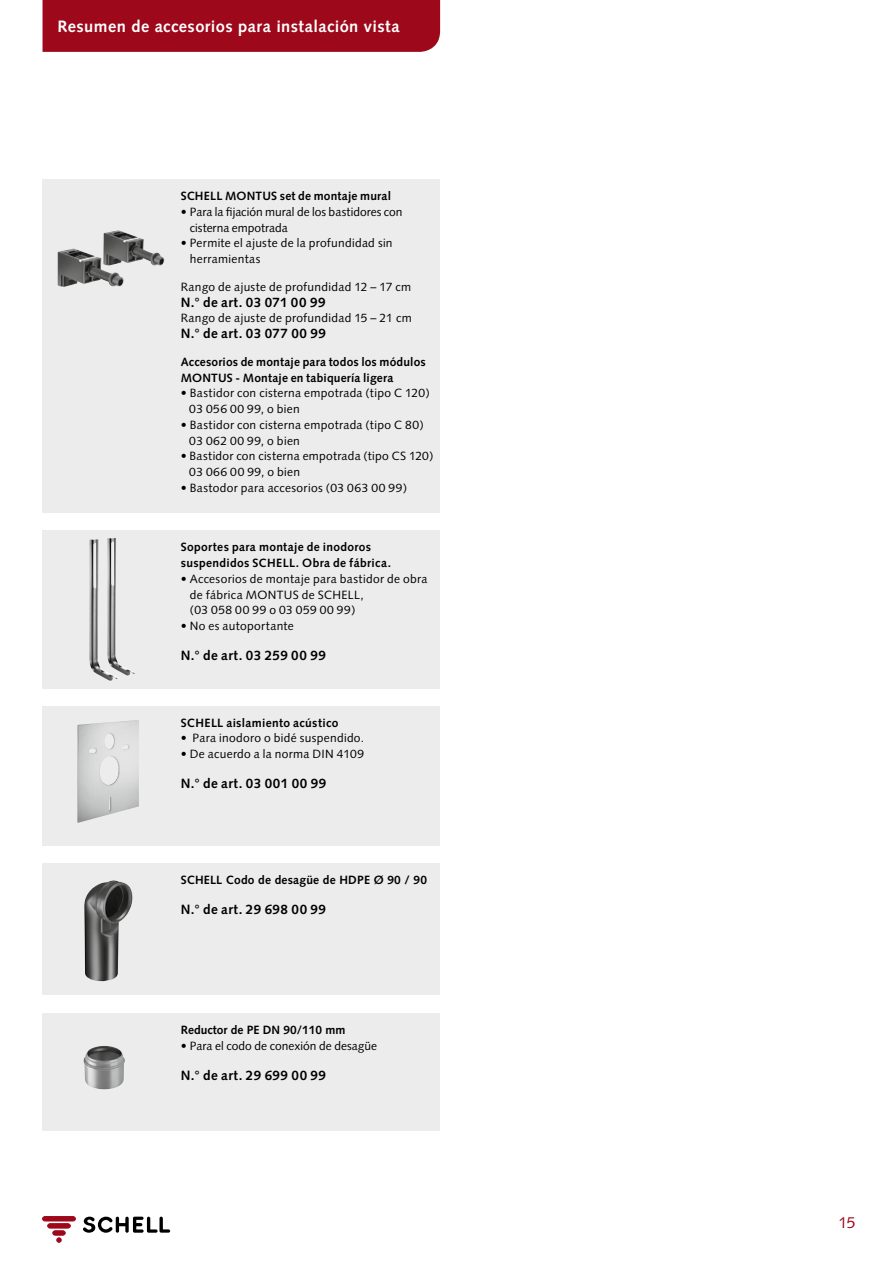
<style>
.page{position:relative;width:893px;height:1263px;background:#fff}
.page>*{position:absolute;margin:0;border:0;box-sizing:border-box;transform-origin:0 0}
.t1{font:700 16.5px "Syntax";letter-spacing:.025em;color:#fff}
.t2{font:15.75px "Syntax";color:#9d081a}
.t3{font:700 13.5px "Syntax";letter-spacing:.03em;color:#000}
.t4{font:12px/15.8px "Syntax";letter-spacing:.025em;color:#000}
.t5{font:700 12px/15.8px "Syntax";letter-spacing:.015em;color:#000}
.t6{font:12px/15.8px "Syntax";color:#000}
</style>
<div class="page">
<div style="left:43px;top:531px;width:397px;height:158px;background:#ececed"></div>
<div style="left:43px;top:179px;width:397px;height:334px;background:#ececed"></div>
<div style="left:43px;top:706px;width:397px;height:139px;background:#ececed"></div>
<div style="left:43px;top:0;width:397px;height:52px;background:#9d081a"></div>
<div style="left:43px;top:864px;width:397px;height:131px;background:#ececed"></div>
<div style="left:43px;top:1013px;width:397px;height:118px;background:#ececed"></div>
<img style="left:57px;top:230px;width:107px;height:57px">
<img style="left:77px;top:720px;width:62px;height:103px">
<img style="left:89px;top:538px;width:46px;height:143px">
<div style="left:43px;top:1216px;width:32px;height:5px;background:#9d081a;border-radius:2px"></div>
<div style="left:43px;top:1216px;width:32px;height:5px;border:1px solid #9d081a;border-radius:2px"></div>
<div style="left:48px;top:1223px;width:22px;height:5px;background:#9d081a;border-radius:2px"></div>
<div style="left:48px;top:1223px;width:22px;height:5px;border:1px solid #9d081a;border-radius:2px"></div>
<div style="left:53px;top:1231px;width:12px;height:4px;border:1px solid #9d081a;border-radius:2px"></div>
<svg style="left:57px;top:1238px;width:4px;height:4px"></svg>
<svg style="left:83px;top:1216px;width:87px;height:17px"></svg>
<img style="left:84px;top:880px;width:49px;height:102px">
<img style="left:83px;top:1046px;width:42px;height:43px">
<h1 class="t1" style="left:57px;top:16px;width:344px">Resumen de accesorios para instalación vista</h1>
<p class="t5" style="left:181px;top:188px;width:212px">SCHELL MONTUS set de montaje mural</p>
<p class="t6" style="left:190px;top:204px;width:214px;text-indent:-9px">• Para la fijación mural de los bastidores con cisterna empotrada</p>
<p class="t4" style="left:190px;top:235px;width:204px;text-indent:-9px">• Permite el ajuste de la profundidad sin herramientas</p>
<p class="t4" style="left:181px;top:279px;width:232px">Rango de ajuste de profundidad 12 – 17 cm</p>
<p class="t3" style="left:181px;top:294px;width:146px">N.° de art. 03 071 00 99</p>
<p class="t4" style="left:181px;top:310px;width:232px">Rango de ajuste de profundidad 15 – 21 cm</p>
<p class="t3" style="left:181px;top:326px;width:147px">N.° de art. 03 077 00 99</p>
<p class="t5" style="left:181px;top:354px;width:247px">Accesorios de montaje para todos los módulos<br>MONTUS - Montaje en tabiquería ligera</p>
<p class="t4" style="left:189px;top:385px;width:242px;text-indent:-9px">• Bastidor con cisterna empotrada (tipo C 120)<br>03 056 00 99, o bien</p>
<p class="t4" style="left:189px;top:417px;width:236px;text-indent:-9px">• Bastidor con cisterna empotrada (tipo C 80)<br>03 062 00 99, o bien</p>
<p class="t4" style="left:189px;top:448px;width:246px;text-indent:-9px">• Bastidor con cisterna empotrada (tipo CS 120)<br>03 066 00 99, o bien</p>
<p class="t4" style="left:181px;top:480px;width:228px">• Bastodor para accesorios (03 063 00 99)</p>
<p class="t5" style="left:181px;top:539px;width:212px">Soportes para montaje de inodoros suspendidos SCHELL. Obra de fábrica.</p>
<p class="t4" style="left:190px;top:571px;width:239px;text-indent:-9px">• Accesorios de montaje para bastidor de obra de fábrica MONTUS de SCHELL,<br>(03 058 00 99 o 03 059 00 99)</p>
<p class="t4" style="left:181px;top:618px;width:115px">• No es autoportante</p>
<p class="t3" style="left:181px;top:648px;width:147px">N.° de art. 03 259 00 99</p>
<p class="t5" style="left:181px;top:715px;width:159px">SCHELL aislamiento acústico</p>
<p class="t4" style="left:181px;top:730px;width:185px">• Para inodoro o bidé suspendido.</p>
<p class="t4" style="left:181px;top:746px;width:185px">• De acuerdo a la norma DIN 4109</p>
<p class="t3" style="left:181px;top:776px;width:147px">N.° de art. 03 001 00 99</p>
<p class="t5" style="left:181px;top:872px;width:248px">SCHELL Codo de desagüe de HDPE Ø 90 / 90</p>
<p class="t3" style="left:181px;top:902px;width:147px">N.° de art. 29 698 00 99</p>
<p class="t5" style="left:181px;top:1022px;width:166px">Reductor de PE DN 90/110 mm</p>
<p class="t6" style="left:181px;top:1038px;width:198px">• Para el codo de conexión de desagüe</p>
<p class="t3" style="left:181px;top:1067px;width:147px">N.° de art. 29 699 00 99</p>
<h2 class="t2" style="left:839px;top:1213px;width:19px">15</h2>
</div>
